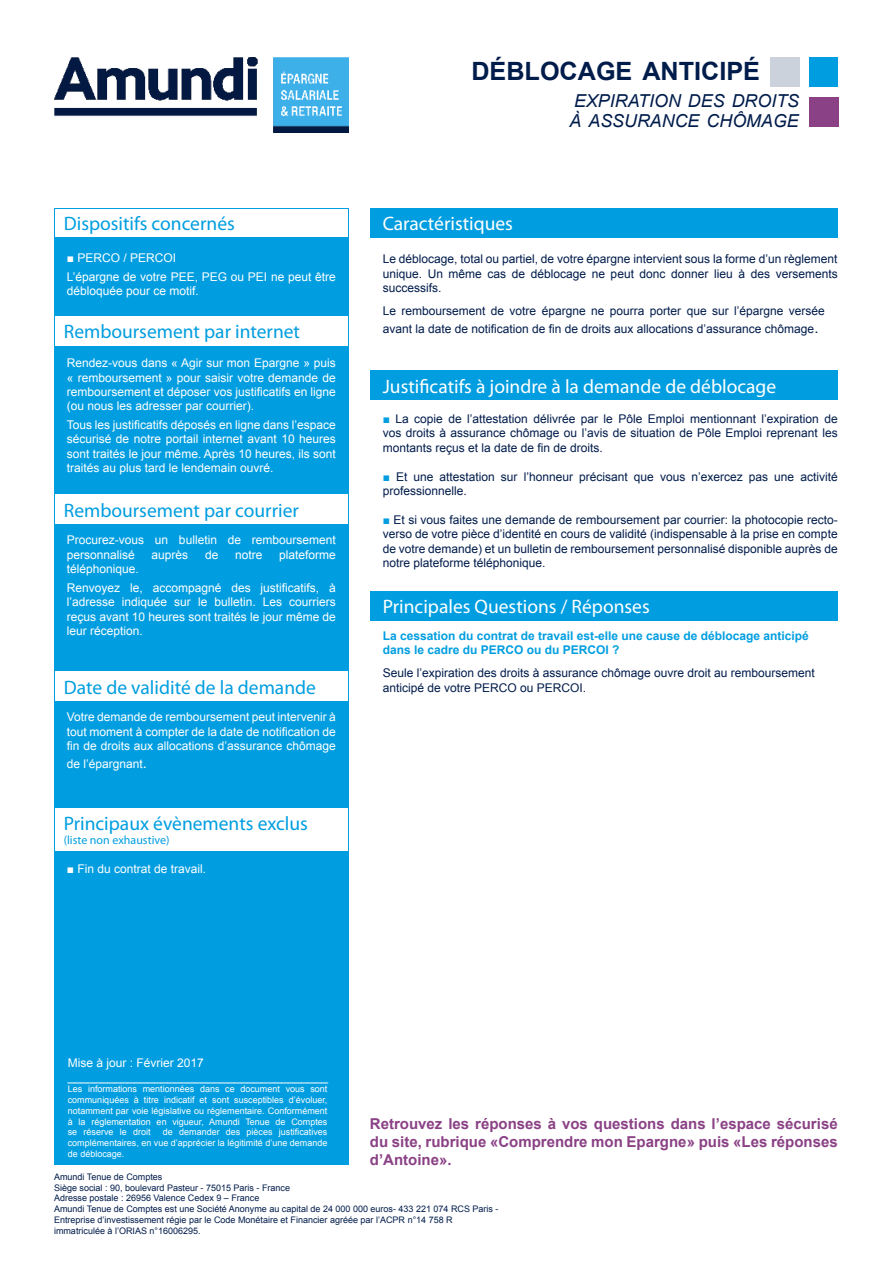
<style>
.page{position:relative;width:893px;height:1263px;background:#fff}
.page>*{position:absolute;margin:0;border:0;box-sizing:border-box;transform-origin:0 0}
.t1{font:700 25.2px "Arial";color:#001c4b}
.t2{font:19.5px "Myriad Pro";color:#009ee0}
.t3{font:19.5px "Myriad Pro";color:#fff}
.t4{font:italic 17.85px "Arial";color:#001c4b}
.t5{font:700 15px/18px "Arial";color:#8a4185;text-align:justify}
.t6{font:12px/14.4px "Arial";color:#001c4b;text-align:justify}
.t7{font:12px/14.4px "Arial";color:#fff;text-align:justify}
.t8{font:700 12px/14.4px "Arial";color:#009ee0}
.t9{font:12px "Myriad Pro";color:#009ee0}
.t10{font:9px/10.8px "Arial";color:#fff;text-align:justify}
.t11{font:9px/10.8px "Arial";color:#001c4b}
.s1{font-size:15px}
.s2{color:#009ee0}
</style>
<div class="page">
<div style="left:810px;top:57px;width:28px;height:30px;background:#009ee0"></div>
<div style="left:810px;top:97px;width:29px;height:30px;background:#8a4185"></div>
<div style="left:770px;top:57px;width:29px;height:30px;background:#ccd2db"></div>
<div style="left:370px;top:208px;width:468px;height:30px;background:#009ee0"></div>
<div style="left:370px;top:370px;width:468px;height:30px;background:#009ee0"></div>
<div style="left:370px;top:590px;width:468px;height:30px;background:#009ee0"></div>
<img style="left:54px;top:57px;width:295px;height:76px">
<div style="left:54px;top:208px;width:295px;height:957px;background:#009ee0"></div>
<div style="left:55px;top:316px;width:293px;height:29px;background:#fff"></div>
<div style="left:55px;top:494px;width:293px;height:30px;background:#fff"></div>
<div style="left:55px;top:808px;width:292px;height:43px;background:#fff"></div>
<div style="left:55px;top:209px;width:293px;height:27px;background:#fff"></div>
<div style="left:55px;top:671px;width:293px;height:30px;background:#fff"></div>
<p class="t1" style="left:471px;top:55px;width:290px">DÉBLOCAGE ANTICIPÉ</p>
<p class="t2" style="left:64px;top:212px;width:173px">Dispositifs concernés</p>
<p class="t7" style="left:67px;top:251px;width:111px">■ PERCO / PERCOI</p>
<p class="t7" style="left:67px;top:269px;width:271px">L’épargne de votre PEE, PEG ou PEI ne peut être débloquée pour ce motif.</p>
<p class="t2" style="left:64px;top:319px;width:238px">Remboursement par internet</p>
<p class="t7" style="left:67px;top:356px;width:271px">Rendez-vous dans « Agir sur mon Epargne » puis « remboursement » pour saisir votre demande de remboursement et déposer vos justificatifs en ligne (ou nous les adresser par courrier).</p>
<p class="t7" style="left:67px;top:418px;width:271px">Tous les justificatifs déposés en ligne dans l’espace sécurisé de notre portail internet avant 10 heures sont traités le jour même. Après 10 heures, ils sont traités au plus tard le lendemain ouvré.</p>
<p class="t2" style="left:64px;top:498px;width:237px">Remboursement par courrier</p>
<p class="t7" style="left:67px;top:533px;width:271px">Procurez-vous un bulletin de remboursement personnalisé</p>
<p class="t7" style="left:152px;top:547px;width:38px">auprès</p>
<p class="t7" style="left:205px;top:547px;width:15px">de</p>
<p class="t7" style="left:235px;top:547px;width:29px">notre</p>
<p class="t7" style="left:279px;top:547px;width:58px">plateforme</p>
<p class="t7" style="left:67px;top:562px;width:74px">téléphonique.</p>
<p class="t7" style="left:67px;top:580px;width:271px">Renvoyez le, accompagné des justificatifs, à l’adresse indiquée sur le bulletin. Les courriers reçus avant 10 heures sont traités le jour même de leur réception.</p>
<p class="t2" style="left:64px;top:675px;width:254px">Date de validité de la demande</p>
<p class="t7" style="left:67px;top:710px;width:271px">Votre demande de remboursement peut intervenir à tout moment à compter de la date de notification de fin de droits aux allocations d’assurance chômage</p>
<p class="t7" style="left:67px;top:757px;width:82px">de l’épargnant<span class="s1">.</span></p>
<p class="t2" style="left:64px;top:811px;width:246px">Principaux évènements exclus</p>
<p class="t9" style="left:64px;top:833px;width:107px">(liste non exhaustive)</p>
<p class="t7" style="left:67px;top:861px;width:141px">■ Fin du contrat de travail.</p>
<p class="t4" style="left:574px;top:89px;width:227px">EXPIRATION DES DROITS</p>
<p class="t4" style="left:569px;top:110px;width:231px">À ASSURANCE CHÔMAGE</p>
<p class="t3" style="left:383px;top:212px;width:132px">Caractéristiques</p>
<p class="t6" style="left:383px;top:252px;width:456px">Le déblocage, total ou partiel, de votre épargne intervient sous la forme d’un règlement unique. Un même cas de déblocage ne peut donc donner lieu à des versements successifs.</p>
<p class="t6" style="left:383px;top:302px;width:444px;line-height:18px">Le remboursement de votre épargne ne pourra porter que sur l’épargne versée avant la date de notification de fin de droits aux allocations d’assurance chômage<span class="s1">.</span></p>
<p class="t3" style="left:383px;top:374px;width:395px">Justificatifs à joindre à la demande de déblocage</p>
<p class="t6" style="left:383px;top:412px;width:456px"><span class="s2">■</span> La copie de l’attestation délivrée par le Pôle Emploi mentionnant l’expiration de vos droits à assurance chômage ou l’avis de situation de Pôle Emploi reprenant les montants reçus et la date de fin de droits.</p>
<p class="t6" style="left:383px;top:469px;width:456px"><span class="s2">■</span> Et une attestation sur l’honneur précisant que vous n’exercez pas une activité professionnelle.</p>
<p class="t6" style="left:383px;top:513px;width:456px"><span class="s2">■</span> Et si vous faites une demande de remboursement par courrier: la photocopie recto&shy;verso de votre pièce d’identité en cours de validité (indispensable à la prise en compte de votre demande) et un bulletin de remboursement personnalisé disponible auprès de notre plateforme téléphonique.</p>
<p class="t3" style="left:383px;top:594px;width:269px">Principales Questions / Réponses</p>
<p class="t8" style="left:383px;top:629px;width:428px">La cessation du contrat de travail est-elle une cause de déblocage anticipé dans le cadre du PERCO ou du PERCOI ?</p>
<p class="t6" style="left:383px;top:666px;width:434px">Seule l’expiration des droits à assurance chômage ouvre droit au remboursement anticipé de votre PERCO ou PERCOI.</p>
<p class="t7" style="left:68px;top:1056px;width:138px">Mise à jour : Février 2017</p>
<p class="t7" style="left:68px;top:1070px;width:262px">_______________________________________</p>
<p class="t10" style="left:68px;top:1084px;width:261px">Les informations mentionnées dans ce document vous sont communiquées à titre indicatif et sont susceptibles d’évoluer, notamment par voie législative ou réglementaire. Conformément à la réglementation en vigueur, Amundi Tenue de Comptes se réserve le droit</p>
<p class="t10" style="left:68px;top:1127px;width:261px;text-indent:95px">de demander des pièces justificatives complémentaires, en vue d’apprécier la légitimité d’une demande de déblocage.</p>
<p class="t5" style="left:370px;top:1115px;width:469px">Retrouvez les réponses à vos questions dans l’espace sécurisé du site, rubrique «Comprendre mon Epargne» puis «Les réponses d’Antoine».</p>
<p class="t11" style="left:54px;top:1171px;width:110px">Amundi Tenue de Comptes</p>
<p class="t11" style="left:54px;top:1182px;width:238px">Siège social : 90, boulevard Pasteur - 75015 Paris - France</p>
<p class="t11" style="left:54px;top:1193px;width:207px">Adresse postale : 26956 Valence Cedex 9 – France</p>
<p class="t11" style="left:54px;top:1204px;width:446px">Amundi Tenue de Comptes est une Société Anonyme au capital de 24 000 000 euros- 433 221 074 RCS Paris -<br>Entreprise d’investissement régie par le Code Monétaire et Financier agréée par l’ACPR n°14 758 R</p>
<p class="t11" style="left:54px;top:1225px;width:148px">immatriculée à l’ORIAS n°16006295.</p>
</div>
